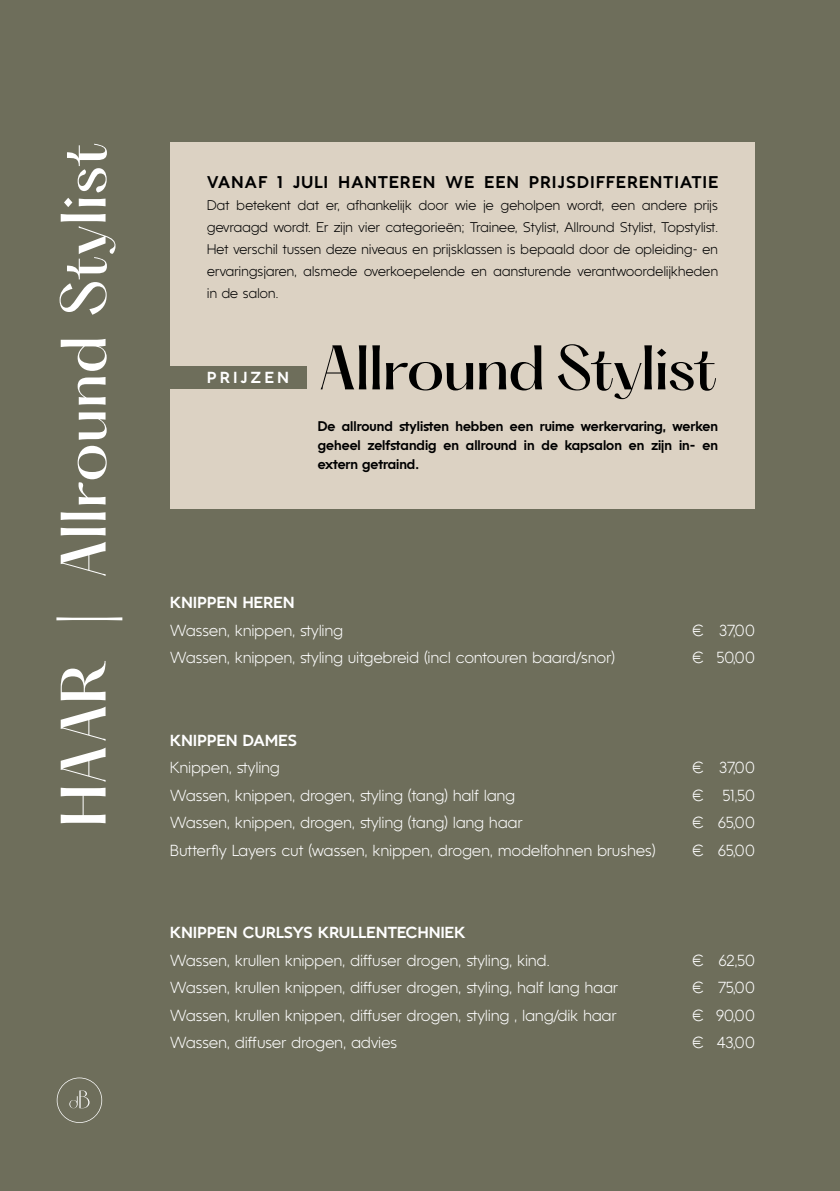
<style>
.page{position:relative;width:840px;height:1191px;background:#fff}
.page>*{position:absolute;margin:0;border:0;box-sizing:border-box;transform-origin:0 0}
.t1{font:500 56px "PP Hatton";color:#fff}
.t2{font:500 55px "PP Hatton";letter-spacing:-.03em;color:#000}
.t3{font:800 17px "Kontora";letter-spacing:.08em;color:#000}
.t4{font:16px "Kontora";letter-spacing:.02em;color:#fff}
.t5{font:800 16px "Kontora";letter-spacing:.02em;color:#fff}
.t6{font:800 16px "Kontora";letter-spacing:.22em;color:#fff}
.t7{font:14px/22px "Kontora";letter-spacing:.02em;color:#000;text-align:justify}
.t8{font:800 14px/19px "Kontora";color:#000;text-align:justify}
</style>
<div class="page">
<div style="left:0;top:0;width:839px;height:1191px;background:#6e6e5b"></div>
<svg style="left:57px;top:1077px;width:45px;height:46px"></svg>
<div style="left:170px;top:142px;width:584px;height:366px;background:#dcd2c3"></div>
<div style="left:150px;top:366px;width:156px;height:22px;background:#6e6e5b"></div>
<h1 class="t1" style="left:53px;top:827px;width:687px;rotate:-90deg">HAAR | Allround Stylist</h1>
<p class="t3" style="left:207px;top:170px;width:512px">VANAF 1 JULI HANTEREN WE EEN PRIJSDIFFERENTIATIE</p>
<p class="t7" style="left:207px;top:194px;width:512px">Dat betekent dat er, afhankelijk door wie je geholpen wordt, een andere prijs gevraagd wordt. Er zijn vier categorieën; Trainee, Stylist, Allround Stylist, Topstylist.<br>Het verschil tussen deze niveaus en prijsklassen is bepaald door de opleiding- en ervaringsjaren, alsmede overkoepelende en aansturende verantwoordelijkheden in de salon.</p>
<p class="t6" style="left:207px;top:366px;width:83px">PRIJZEN</p>
<h2 class="t2" style="left:317px;top:338px;width:401px">Allround Stylist</h2>
<p class="t8" style="left:317px;top:416px;width:401px">De allround stylisten hebben een ruime werkervaring, werken geheel zelfstandig en allround in de kapsalon en zijn in- en extern getraind.</p>
<p class="t5" style="left:170px;top:591px;width:125px">KNIPPEN HEREN</p>
<p class="t4" style="left:170px;top:620px;width:174px">Wassen, knippen, styling</p>
<p class="t4" style="left:692px;top:620px;width:64px">€ 37,00</p>
<p class="t4" style="left:170px;top:647px;width:445px">Wassen, knippen, styling uitgebreid (incl contouren baard/snor)</p>
<p class="t4" style="left:692px;top:647px;width:64px">€ 50,00</p>
<p class="t5" style="left:170px;top:729px;width:128px">KNIPPEN DAMES</p>
<p class="t4" style="left:170px;top:757px;width:111px">Knippen, styling</p>
<p class="t4" style="left:692px;top:757px;width:64px">€ 37,00</p>
<p class="t4" style="left:170px;top:785px;width:346px">Wassen, knippen, drogen, styling (tang) half lang</p>
<p class="t4" style="left:692px;top:785px;width:64px">€ 51,50</p>
<p class="t4" style="left:170px;top:812px;width:353px">Wassen, knippen, drogen, styling (tang) lang haar</p>
<p class="t4" style="left:692px;top:812px;width:64px">€ 65,00</p>
<p class="t4" style="left:170px;top:840px;width:486px">Butterfly Layers cut (wassen, knippen, drogen, modelfohnen brushes)</p>
<p class="t4" style="left:692px;top:840px;width:64px">€ 65,00</p>
<p class="t5" style="left:170px;top:921px;width:296px">KNIPPEN CURLSYS KRULLENTECHNIEK</p>
<p class="t4" style="left:170px;top:950px;width:381px">Wassen, krullen knippen, diffuser drogen, styling, kind.</p>
<p class="t4" style="left:692px;top:950px;width:64px">€ 62,50</p>
<p class="t4" style="left:170px;top:977px;width:449px">Wassen, krullen knippen, diffuser drogen, styling, half lang haar</p>
<p class="t4" style="left:692px;top:977px;width:64px">€ 75,00</p>
<p class="t4" style="left:170px;top:1005px;width:447px">Wassen, krullen knippen, diffuser drogen, styling , lang/dik haar</p>
<p class="t4" style="left:692px;top:1005px;width:64px">€ 90,00</p>
<p class="t4" style="left:170px;top:1032px;width:228px">Wassen, diffuser drogen, advies</p>
<p class="t4" style="left:692px;top:1032px;width:64px">€ 43,00</p>
</div>
